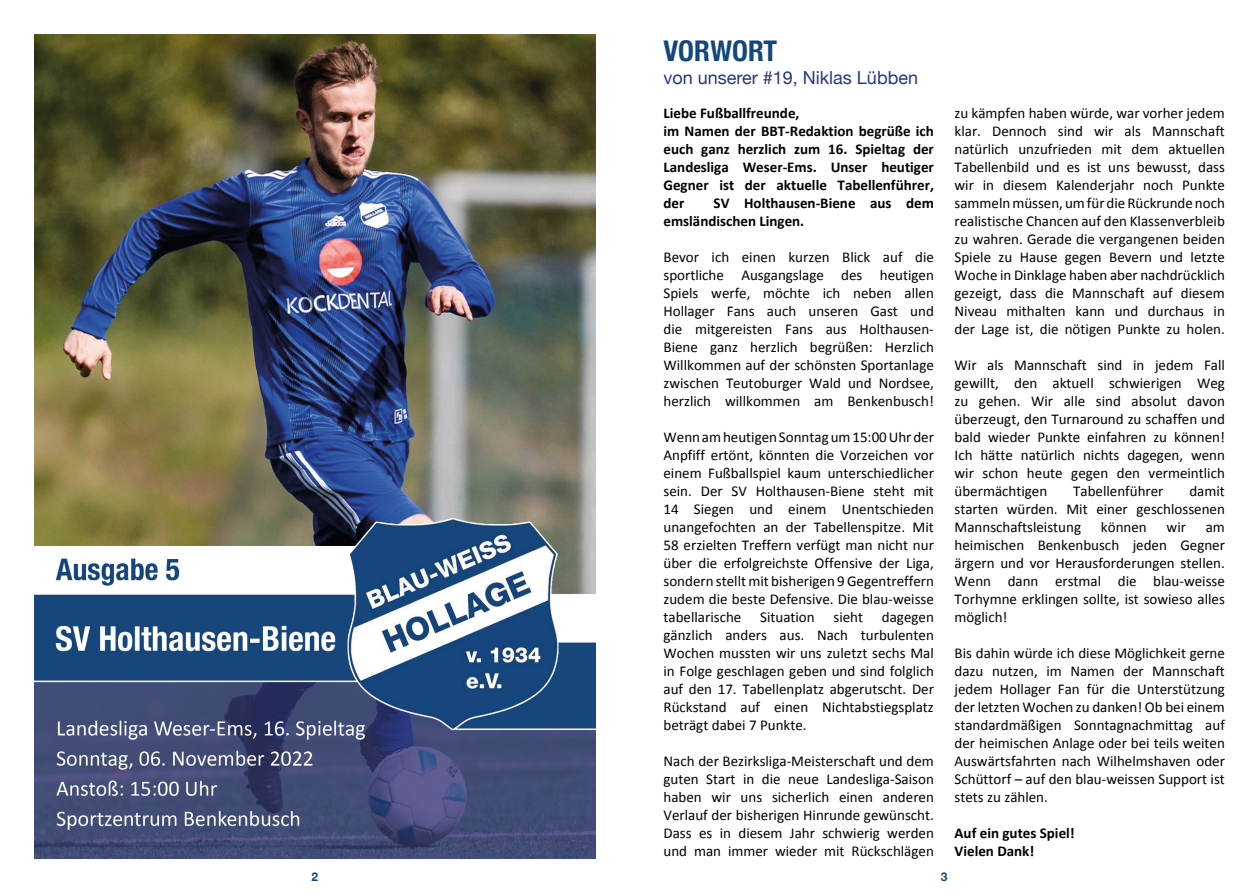
<style>
.page{position:relative;width:1259px;height:893px;background:#fff}
.page>*{position:absolute;margin:0;border:0;box-sizing:border-box;transform-origin:0 0}
.t1{font:700 condensed 28.5px "Helvetica Neue";color:#13477c}
.t2{font:18px "Helvetica Neue";color:#283583}
.t3{font:15px/18px "Calibri";color:#000;text-align:justify}
.t4{font:700 15px/18px "Calibri";color:#000}
.t5{font:700 12px "Helvetica Neue";color:#16477c}
</style>
<div class="page">
<img style="left:34px;top:34px;width:561px;height:825px">
<p class="t5" style="left:311px;top:867px;width:8px">2</p>
<h1 class="t1" style="left:663px;top:28px;width:115px">VORWORT</h1>
<p class="t2" style="left:663px;top:65px;width:256px">von unserer #19, Niklas Lübben</p>
<p class="t4" style="left:663px;top:103px;width:272px">Liebe Fußballfreunde,<br>im Namen der BBT-Redaktion begrüße ich euch ganz herzlich zum 16. Spieltag der<br>Landesliga Weser-Ems. Unser heutiger<br>Gegner ist der aktuelle Tabellenführer, der</p>
<p class="t4" style="left:663px;top:193px;width:272px;text-indent:50px">SV Holthausen-Biene aus dem emsländischen Lingen.</p>
<p class="t3" style="left:663px;top:247px;width:272px">Bevor ich einen kurzen Blick auf die sportliche Ausgangslage des heutigen Spiels werfe, möchte ich neben allen Hollager Fans auch unseren Gast und die mitgereisten Fans aus Holthausen-Biene ganz herzlich begrüßen: Herzlich Willkommen auf der schönsten Sportanlage zwischen Teutoburger Wald und Nordsee, herzlich willkommen am Benkenbusch!</p>
<p class="t3" style="left:663px;top:427px;width:272px">Wenn am heutigen Sonntag um 15:00 Uhr der Anpfiff ertönt, könnten die Vorzeichen vor einem Fußballspiel kaum unterschiedlicher sein. Der SV Holthausen-Biene steht mit 14 Siegen und einem Unentschieden unangefochten an der Tabellenspitze. Mit 58 erzielten Treffern verfügt man nicht nur über die erfolgreichste Offensive der Liga, sondern stellt mit bisherigen 9 Gegentreffern zudem die beste Defensive. Die blau-weisse tabellarische Situation sieht dagegen gänzlich anders aus. Nach turbulenten Wochen mussten wir uns zuletzt sechs Mal in Folge geschlagen geben und sind folglich auf den 17. Tabellenplatz abgerutscht. Der Rückstand auf einen Nichtabstiegsplatz beträgt dabei 7 Punkte.</p>
<p class="t3" style="left:663px;top:751px;width:272px">Nach der Bezirksliga-Meisterschaft und dem guten Start in die neue Landesliga-Saison haben wir uns sicherlich einen anderen Verlauf der bisherigen Hinrunde gewünscht.<br>Dass es in diesem Jahr schwierig werden und man immer wieder mit Rückschlägen</p>
<p class="t3" style="left:954px;top:103px;width:272px">zu kämpfen haben würde, war vorher jedem klar. Dennoch sind wir als Mannschaft natürlich unzufrieden mit dem aktuellen Tabellenbild und es ist uns bewusst, dass wir in diesem Kalenderjahr noch Punkte sammeln müssen, um für die Rückrunde noch realistische Chancen auf den Klassenverbleib zu wahren. Gerade die vergangenen beiden Spiele zu Hause gegen Bevern und letzte Woche in Dinklage haben aber nachdrücklich gezeigt, dass die Mannschaft auf diesem Niveau mithalten kann und durchaus in der Lage ist, die nötigen Punkte zu holen.</p>
<p class="t3" style="left:954px;top:355px;width:272px">Wir als Mannschaft sind in jedem Fall gewillt, den aktuell schwierigen Weg zu gehen. Wir alle sind absolut davon überzeugt, den Turnaround zu schaffen und bald wieder Punkte einfahren zu können!<br>Ich hätte natürlich nichts dagegen, wenn wir schon heute gegen den vermeintlich übermächtigen</p>
<p class="t3" style="left:1073px;top:481px;width:92px">Tabellenführer</p>
<p class="t3" style="left:954px;top:481px;width:272px;text-indent:235px">damit starten würden. Mit einer geschlossenen Mannschaftsleistung</p>
<p class="t3" style="left:1101px;top:517px;width:47px">können</p>
<p class="t3" style="left:1166px;top:517px;width:21px">wir</p>
<p class="t3" style="left:954px;top:517px;width:272px;text-indent:251px">am heimischen Benkenbusch jeden Gegner ärgern und vor Herausforderungen stellen.<br>Wenn dann erstmal die blau-weisse Torhymne erklingen sollte, ist sowieso alles möglich!</p>
<p class="t3" style="left:954px;top:643px;width:272px">Bis dahin würde ich diese Möglichkeit gerne dazu nutzen, im Namen der Mannschaft jedem Hollager Fan für die Unterstützung der letzten Wochen zu danken! Ob bei einem standardmäßigen Sonntagnachmittag auf der heimischen Anlage oder bei teils weiten Auswärtsfahrten nach Wilhelmshaven oder Schüttorf – auf den blau-weissen Support ist stets zu zählen.</p>
<p class="t4" style="left:954px;top:823px;width:122px">Auf ein gutes Spiel!<br>Vielen Dank!</p>
<p class="t5" style="left:941px;top:867px;width:8px">3</p>
</div>
